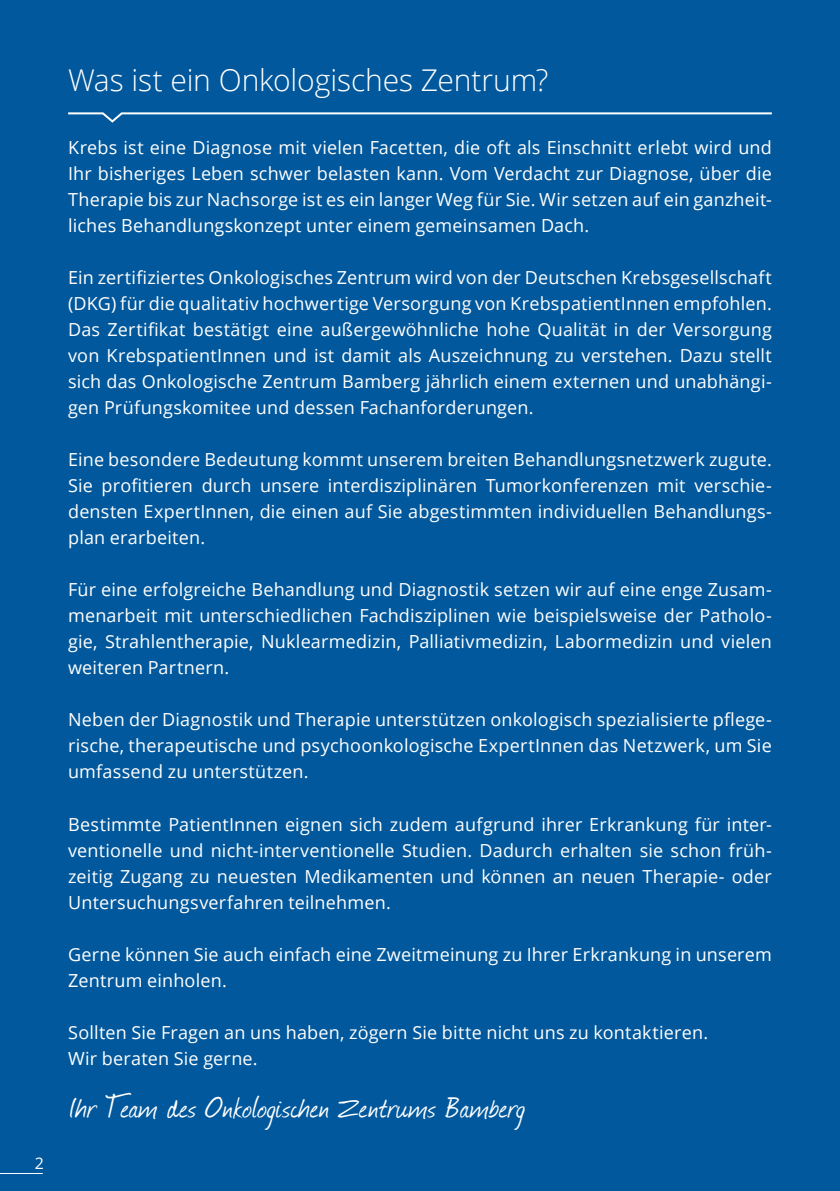
<style>
.page{position:relative;width:840px;height:1191px;background:#fff}
.page>*{position:absolute;margin:0;border:0;box-sizing:border-box;transform-origin:0 0}
.t1{font:36px "Journal";letter-spacing:.015em;color:#fff}
.t2{font:300 30px "Open Sans";letter-spacing:-.005em;color:#fff}
.t3{font:18px/26px "Open Sans";letter-spacing:.01em;color:#fff;text-align:justify}
.t4{font:16px "Open Sans";color:#fff}
</style>
<div class="page">
<div style="left:0;top:0;width:839px;height:1191px;background:#01589c"></div>
<svg style="left:68px;top:112px;width:704px;height:11px"></svg>
<hr style="left:0;top:1173px;width:43px;height:1px;background:#fff">
<p class="t4" style="left:35px;top:1152px;width:11px">2</p>
<h2 class="t2" style="left:68px;top:60px;width:481px">Was ist ein Onkologisches Zentrum?</h2>
<p class="t3" style="left:68px;top:134px;width:705px">Krebs ist eine Diagnose mit vielen Facetten, die oft als Einschnitt erlebt wird und Ihr bisheriges Leben schwer belasten kann. Vom Verdacht zur Diagnose, über die Therapie bis zur Nachsorge ist es ein langer Weg für Sie. Wir setzen auf ein ganzheit&shy;liches Behandlungskonzept unter einem gemeinsamen Dach.</p>
<p class="t3" style="left:68px;top:264px;width:705px">Ein zertifiziertes Onkologisches Zentrum wird von der Deutschen Krebsgesellschaft (DKG) für die qualitativ hochwertige Versorgung von KrebspatientInnen empfohlen.<br>Das Zertifikat bestätigt eine außergewöhnliche hohe Qualität in der Versorgung von KrebspatientInnen und ist damit als Auszeichnung zu verstehen. Dazu stellt sich das Onkologische Zentrum Bamberg jährlich einem externen und unabhängi&shy;gen Prüfungskomitee und dessen Fachanforderungen.</p>
<p class="t3" style="left:68px;top:446px;width:704px">Eine besondere Bedeutung kommt unserem breiten Behandlungsnetzwerk zugute.<br>Sie profitieren durch unsere interdisziplinären Tumorkonferenzen mit verschie&shy;densten ExpertInnen, die einen auf Sie abgestimmten individuellen Behandlungs&shy;plan erarbeiten.</p>
<p class="t3" style="left:68px;top:576px;width:705px">Für eine erfolgreiche Behandlung und Diagnostik setzen wir auf eine enge Zusam&shy;menarbeit mit unterschiedlichen Fachdisziplinen wie beispielsweise der Patholo&shy;gie, Strahlentherapie, Nuklearmedizin, Palliativmedizin, Labormedizin und vielen weiteren Partnern.</p>
<p class="t3" style="left:68px;top:706px;width:704px">Neben der Diagnostik und Therapie unterstützen onkologisch spezialisierte pflege&shy;rische, therapeutische und psychoonkologische ExpertInnen das Netzwerk, um Sie umfassend zu unterstützen.</p>
<p class="t3" style="left:68px;top:810px;width:704px">Bestimmte PatientInnen eignen sich zudem aufgrund ihrer Erkrankung für inter&shy;ventionelle und nicht-interventionelle Studien. Dadurch erhalten sie schon früh&shy;zeitig Zugang zu neuesten Medikamenten und können an neuen Therapie- oder Untersuchungsverfahren teilnehmen.</p>
<p class="t3" style="left:68px;top:940px;width:704px">Gerne können Sie auch einfach eine Zweitmeinung zu Ihrer Erkrankung in unserem<br>Zentrum einholen.</p>
<p class="t3" style="left:68px;top:1018px;width:641px">Sollten Sie Fragen an uns haben, zögern Sie bitte nicht uns zu kontaktieren.<br>Wir beraten Sie gerne.</p>
<h1 class="t1" style="left:68px;top:1082px;width:458px">Ihr Team des Onkologischen Zentrums Bamberg</h1>
</div>
